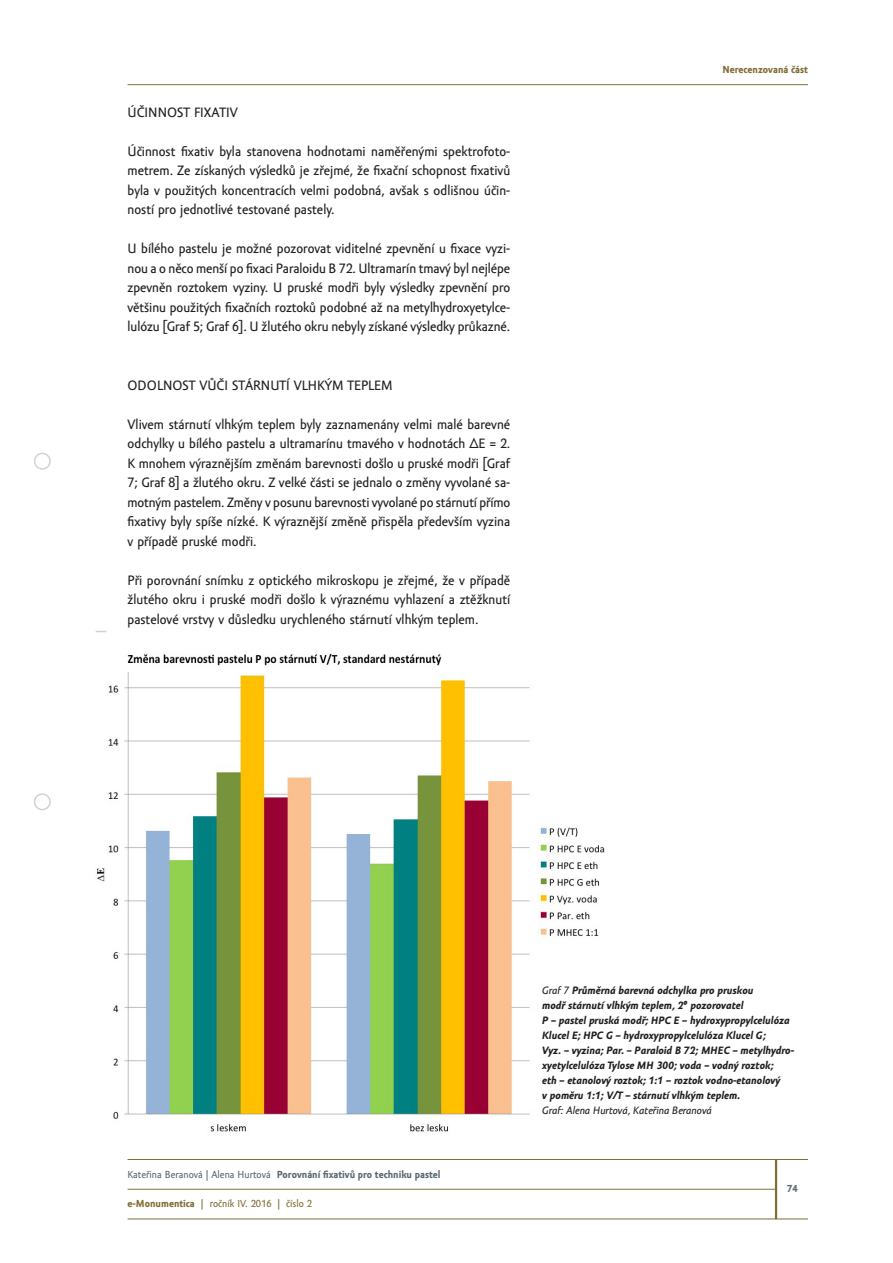
<style>
.page{position:relative;width:893px;height:1263px;background:#fff}
.page>*{position:absolute;margin:0;border:0;box-sizing:border-box;transform-origin:0 0}
.t1{font:13.95px/19.5px "Amor Sans Text Pro";color:#231f20;text-align:justify}
.t2{font:italic 700 10.95px/15px "Amor Sans Text Pro";color:#231f20}
.t3{font:italic 10.95px "Amor Sans Text Pro";color:#231f20}
.t4{font:700 10.5px "Amor Sans Text Pro";color:#5c6a74}
.t5{font:10.5px "Amor Sans Text Pro";color:#806e35}
.t6{font:700 10.5px "Amor Sans Text Pro";color:#806e35}
.s1{font-weight:400}
.s2{font-weight:700}
</style>
<div class="page">
<hr style="left:128px;top:1189px;width:648px;height:1px;background:#806e35">
<hr style="left:128px;top:1218px;width:680px;height:1px;background:#806e35">
<div style="left:34px;top:453px;width:17px;height:17px;border:2px solid #d1d2d4;border-radius:50%"></div>
<div style="left:34px;top:793px;width:17px;height:17px;border:2px solid #d1d2d4;border-radius:50%"></div>
<hr style="left:128px;top:1159px;width:680px;height:1px;background:#806e35">
<hr style="left:775px;top:1159px;width:2px;height:60px;background:#806e35">
<hr style="left:128px;top:84px;width:680px;height:1px;background:#806e35">
<img style="left:97px;top:673px;width:508px;height:459px">
<img style="left:127px;top:653px;width:315px;height:13px">
<p class="t1" style="left:128px;top:102px;width:112px">ÚČINNOST FIXATIV</p>
<p class="t1" style="left:128px;top:141px;width:384px">Účinnost fixativ byla stanovena hodnotami naměřenými spektrofoto&shy;metrem. Ze získaných výsledků je zřejmé, že fixační schopnost fixativů byla v použitých koncentracích velmi podobná, avšak s odlišnou účin&shy;ností pro jednotlivé testované pastely.</p>
<p class="t1" style="left:128px;top:239px;width:384px">U bílého pastelu je možné pozorovat viditelné zpevnění u fixace vyzi&shy;nou a o něco menší po fixaci Paraloidu B 72. Ultramarín tmavý byl nejlépe zpevněn roztokem vyziny. U pruské modři byly výsledky zpevnění pro většinu použitých fixačních roztoků podobné až na metylhydroxyetylce&shy;lulózu [Graf 5; Graf 6]. U žlutého okru nebyly získané výsledky průkazné.</p>
<p class="t1" style="left:128px;top:375px;width:267px">ODOLNOST VŮČI STÁRNUTÍ VLHKÝM TEPLEM</p>
<p class="t1" style="left:128px;top:414px;width:384px">Vlivem stárnutí vlhkým teplem byly zaznamenány velmi malé barevné odchylky u bílého pastelu a ultramarínu tmavého v hodnotách ΔE = 2.<br>K mnohem výraznějším změnám barevnosti došlo u pruské modři [Graf 7; Graf 8] a žlutého okru. Z velké části se jednalo o změny vyvolané sa&shy;motným pastelem. Změny v posunu barevnosti vyvolané po stárnutí přímo fixativy byly spíše nízké. K výraznější změně přispěla především vyzina v případě pruské modři.</p>
<p class="t1" style="left:128px;top:570px;width:384px">Při porovnání snímku z optického mikroskopu je zřejmé, že v případě žlutého okru i pruské modři došlo k výraznému vyhlazení a ztěžknutí pastelové vrstvy v důsledku urychleného stárnutí vlhkým teplem.</p>
<p class="t6" style="left:722px;top:64px;width:87px">Nerecenzovaná část</p>
<p class="t4" style="left:128px;top:1169px;width:315px"><span class="s1">Kateřina Beranová | Alena Hurtová</span> Porovnání fixativů pro techniku pastel</p>
<p class="t5" style="left:128px;top:1197px;width:186px"><span class="s2">e-Monumentica</span> | ročník IV. 2016 | číslo 2</p>
<p class="t2" style="left:542px;top:983px;width:213px"><span class="s1">Graf 7</span> Průměrná barevná odchylka pro pruskou</p>
<p class="t2" style="left:542px;top:998px;width:203px">modř stárnutí vlhkým teplem, 2° pozorovatel</p>
<p class="t2" style="left:542px;top:1013px;width:249px">P – pastel pruská modř; HPC E – hydroxypropylcelulóza<br>Klucel E; HPC G – hydroxypropylcelulóza Klucel G;</p>
<p class="t2" style="left:542px;top:1043px;width:253px">Vyz. – vyzina; Par. – Paraloid B 72; MHEC – metylhydro&shy;xyetylcelulóza Tylose MH 300; voda – vodný roztok;<br>eth – etanolový roztok; 1:1 – roztok vodno-etanolový<br>v poměru 1:1; V/T – stárnutí vlhkým teplem.</p>
<p class="t3" style="left:542px;top:1104px;width:171px">Graf: Alena Hurtová, Kateřina Beranová</p>
<p class="t4" style="left:787px;top:1183px;width:13px">74</p>
</div>
